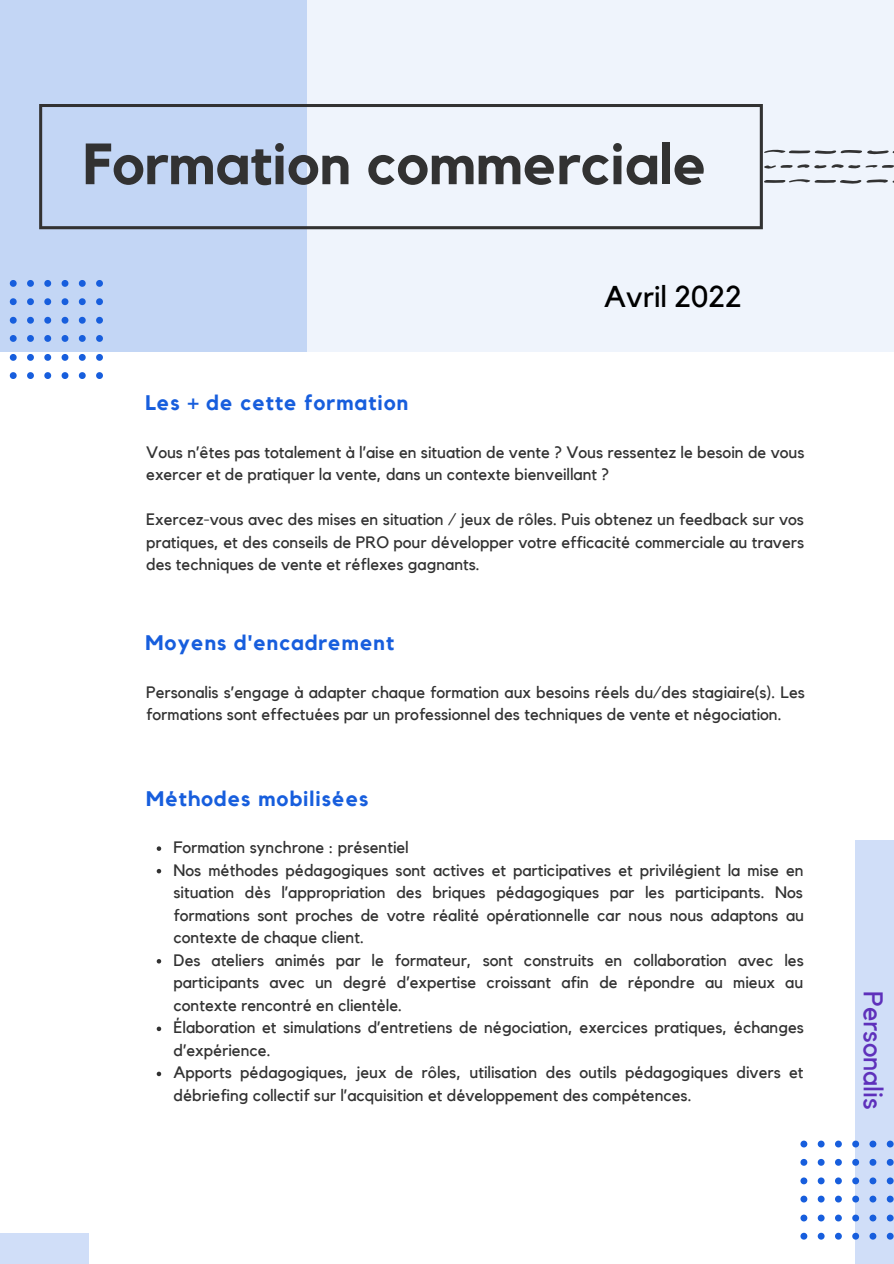
<style>
.page{position:relative;width:894px;height:1264px;background:#fff}
.page>*{position:absolute;margin:0;border:0;box-sizing:border-box;transform-origin:0 0}
.t1{font:700 57.45px "Kollektif";color:#323232}
.t2{font:30px "Kollektif";color:#000}
.t3{font:27px "Kollektif";color:#5e30bb}
.t4{font:700 21px "Kollektif";letter-spacing:.05em;color:#175edd}
.t5{font:16.5px/22.5px "Kollektif";color:#323232}
</style>
<div class="page">
<div style="left:0;top:0;width:893px;height:352px;background:#eff4fc"></div>
<div style="left:0;top:0;width:306px;height:352px;background:#c3d6f5"></div>
<svg style="left:96px;top:372px;width:7px;height:7px"></svg>
<svg style="left:62px;top:372px;width:6px;height:7px"></svg>
<svg style="left:27px;top:372px;width:7px;height:7px"></svg>
<svg style="left:79px;top:372px;width:7px;height:7px"></svg>
<svg style="left:44px;top:372px;width:7px;height:7px"></svg>
<svg style="left:10px;top:372px;width:7px;height:7px"></svg>
<svg style="left:96px;top:354px;width:7px;height:7px"></svg>
<svg style="left:62px;top:354px;width:6px;height:7px"></svg>
<svg style="left:27px;top:354px;width:7px;height:7px"></svg>
<svg style="left:79px;top:354px;width:7px;height:7px"></svg>
<svg style="left:44px;top:354px;width:7px;height:7px"></svg>
<svg style="left:10px;top:354px;width:7px;height:7px"></svg>
<svg style="left:96px;top:335px;width:7px;height:7px"></svg>
<svg style="left:62px;top:335px;width:6px;height:7px"></svg>
<svg style="left:27px;top:335px;width:7px;height:7px"></svg>
<svg style="left:79px;top:335px;width:7px;height:7px"></svg>
<svg style="left:44px;top:335px;width:7px;height:7px"></svg>
<svg style="left:10px;top:335px;width:7px;height:7px"></svg>
<svg style="left:96px;top:317px;width:7px;height:7px"></svg>
<svg style="left:62px;top:317px;width:6px;height:7px"></svg>
<svg style="left:27px;top:317px;width:7px;height:7px"></svg>
<svg style="left:79px;top:317px;width:7px;height:7px"></svg>
<svg style="left:44px;top:317px;width:7px;height:7px"></svg>
<svg style="left:10px;top:317px;width:7px;height:7px"></svg>
<svg style="left:96px;top:298px;width:7px;height:7px"></svg>
<svg style="left:62px;top:298px;width:6px;height:7px"></svg>
<svg style="left:27px;top:298px;width:7px;height:7px"></svg>
<svg style="left:79px;top:298px;width:7px;height:7px"></svg>
<svg style="left:44px;top:298px;width:7px;height:7px"></svg>
<svg style="left:10px;top:298px;width:7px;height:7px"></svg>
<svg style="left:96px;top:280px;width:7px;height:7px"></svg>
<svg style="left:62px;top:280px;width:6px;height:7px"></svg>
<svg style="left:27px;top:280px;width:7px;height:7px"></svg>
<svg style="left:79px;top:280px;width:7px;height:7px"></svg>
<svg style="left:44px;top:280px;width:7px;height:7px"></svg>
<svg style="left:10px;top:280px;width:7px;height:7px"></svg>
<svg style="left:852px;top:1232px;width:3px;height:7px"></svg>
<svg style="left:817px;top:1232px;width:7px;height:7px"></svg>
<svg style="left:835px;top:1232px;width:6px;height:7px"></svg>
<svg style="left:800px;top:1232px;width:7px;height:7px"></svg>
<svg style="left:852px;top:1214px;width:3px;height:7px"></svg>
<svg style="left:817px;top:1214px;width:7px;height:7px"></svg>
<svg style="left:835px;top:1214px;width:6px;height:7px"></svg>
<svg style="left:800px;top:1214px;width:7px;height:7px"></svg>
<svg style="left:852px;top:1195px;width:3px;height:7px"></svg>
<svg style="left:817px;top:1195px;width:7px;height:7px"></svg>
<svg style="left:835px;top:1195px;width:6px;height:7px"></svg>
<svg style="left:800px;top:1195px;width:7px;height:7px"></svg>
<svg style="left:852px;top:1177px;width:3px;height:7px"></svg>
<svg style="left:817px;top:1177px;width:7px;height:7px"></svg>
<svg style="left:835px;top:1177px;width:6px;height:7px"></svg>
<svg style="left:800px;top:1177px;width:7px;height:7px"></svg>
<svg style="left:852px;top:1159px;width:3px;height:6px"></svg>
<svg style="left:817px;top:1158px;width:7px;height:7px"></svg>
<svg style="left:835px;top:1158px;width:6px;height:7px"></svg>
<svg style="left:800px;top:1158px;width:7px;height:7px"></svg>
<svg style="left:852px;top:1140px;width:3px;height:7px"></svg>
<svg style="left:817px;top:1140px;width:7px;height:7px"></svg>
<svg style="left:835px;top:1140px;width:6px;height:7px"></svg>
<svg style="left:800px;top:1140px;width:7px;height:7px"></svg>
<svg style="left:764px;top:150px;width:129px;height:4px"></svg>
<svg style="left:764px;top:179px;width:129px;height:4px"></svg>
<svg style="left:764px;top:164px;width:129px;height:5px"></svg>
<div style="left:855px;top:840px;width:38px;height:423px;background:#d0def8"></div>
<div style="left:0;top:1233px;width:89px;height:30px;background:#d0def8"></div>
<svg style="left:157px;top:846px;width:4px;height:4px"></svg>
<svg style="left:157px;top:869px;width:4px;height:4px"></svg>
<svg style="left:157px;top:959px;width:4px;height:4px"></svg>
<svg style="left:157px;top:1026px;width:4px;height:5px"></svg>
<svg style="left:157px;top:1071px;width:4px;height:5px"></svg>
<svg style="left:39px;top:104px;width:723px;height:125px"></svg>
<p class="t1" style="left:83px;top:138px;width:625px">Formation commerciale</p>
<p class="t2" style="left:604px;top:283px;width:139px">Avril 2022</p>
<p class="t4" style="left:145px;top:393px;width:264px">Les + de cette formation</p>
<p class="t5" style="left:146px;top:441px;width:659px">Vous n’êtes pas totalement à l’aise en situation de vente ? Vous ressentez le besoin de vous exercer et de pratiquer la vente, dans un contexte bienveillant ?</p>
<p class="t5" style="left:146px;top:509px;width:659px;text-align:justify">Exercez-vous avec des mises en situation / jeux de rôles. Puis obtenez un feedback sur vos pratiques, et des conseils de PRO pour développer votre efficacité commerciale au travers des techniques de vente et réflexes gagnants.</p>
<p class="t4" style="left:145px;top:633px;width:250px">Moyens d'encadrement</p>
<p class="t5" style="left:146px;top:681px;width:660px">Personalis s’engage à adapter chaque formation aux besoins réels du/des stagiaire(s). Les formations sont effectuées par un professionnel des techniques de vente et négociation.</p>
<p class="t4" style="left:146px;top:788px;width:224px">Méthodes mobilisées</p>
<p class="t5" style="left:173px;top:836px;width:237px">Formation synchrone : présentiel</p>
<p class="t5" style="left:173px;top:859px;width:632px;text-align:justify">Nos méthodes pédagogiques sont actives et participatives et privilégient la mise en situation dès l’appropriation des briques pédagogiques par les participants. Nos formations sont proches de votre réalité opérationnelle car nous nous adaptons au contexte de chaque client.</p>
<p class="t5" style="left:173px;top:949px;width:631px;text-align:justify">Des ateliers animés par le formateur, sont construits en collaboration avec les participants avec un degré d’expertise croissant afin de répondre au mieux au contexte rencontré en clientèle.</p>
<p class="t5" style="left:173px;top:1017px;width:631px">Élaboration et simulations d’entretiens de négociation, exercices pratiques, échanges d’expérience.</p>
<p class="t5" style="left:173px;top:1062px;width:631px">Apports pédagogiques, jeux de rôles, utilisation des outils pédagogiques divers et débriefing collectif sur l’acquisition et développement des compétences.</p>
<p class="t3" style="left:885px;top:990px;width:120px;rotate:90deg">Personalis</p>
</div>
